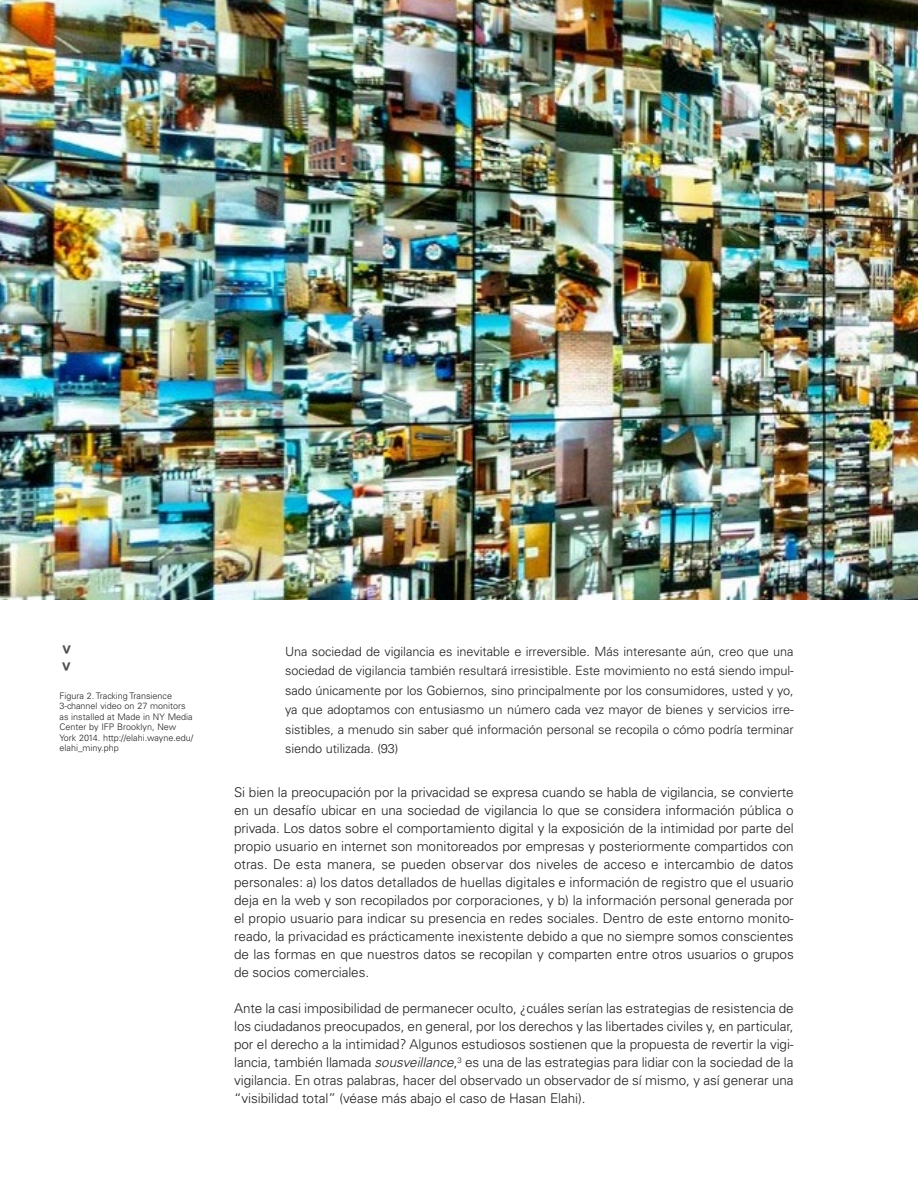
<style>
.page{position:relative;width:918px;height:1188px;background:#fff}
.page>*{position:absolute;margin:0;border:0;box-sizing:border-box;transform-origin:0 0}
.t1{font:300 13.5px/18px "Univers LT Std";letter-spacing:-.005em;color:#231f20;text-align:justify}
.t2{font:300 12.75px/19.5px "Univers LT Std";letter-spacing:-.005em;color:#231f20;text-align:justify}
.t3{font:300 9px/10.5px "Univers LT Std";color:#231f20}
.s1{font-style:italic}
</style>
<div class="page">
<img style="left:0;top:0;width:918px;height:599px">
<p class="t3" style="left:60px;top:690px;width:135px">Figura 2. Tracking Transience<br>3-channel video on 27 monitors as installed at Made in NY Media<br>Center by IFP Brooklyn, New<br>York 2014. http://elahi.wayne.edu/ elahi_miny.php</p>
<p class="t2" style="left:285px;top:641px;width:510px">Una sociedad de vigilancia es inevitable e irreversible. Más interesante aún, creo que una sociedad de vigilancia también resultará irresistible. Este movimiento no está siendo impul&shy;sado únicamente por los Gobiernos, sino principalmente por los consumidores, usted y yo, ya que adoptamos con entusiasmo un número cada vez mayor de bienes y servicios irre&shy;sistibles, a menudo sin saber qué información personal se recopila o cómo podría terminar siendo utilizada. (93)</p>
<p class="t1" style="left:234px;top:783px;width:561px">Si bien la preocupación por la privacidad se expresa cuando se habla de vigilancia, se convierte en un desafío ubicar en una sociedad de vigilancia lo que se considera información pública o privada. Los datos sobre el comportamiento digital y la exposición de la intimidad por parte del propio usuario en internet son monitoreados por empresas y posteriormente compartidos con otras. De esta manera, se pueden observar dos niveles de acceso e intercambio de datos personales: a) los datos detallados de huellas digitales e información de registro que el usuario deja en la web y son recopilados por corporaciones, y b) la información personal generada por el propio usuario para indicar su presencia en redes sociales. Dentro de este entorno monito&shy;reado, la privacidad es prácticamente inexistente debido a que no siempre somos conscientes de las formas en que nuestros datos se recopilan y comparten entre otros usuarios o grupos de socios comerciales.</p>
<p class="t1" style="left:234px;top:999px;width:561px">Ante la casi imposibilidad de permanecer oculto, ¿cuáles serían las estrategias de resistencia de los ciudadanos preocupados, en general, por los derechos y las libertades civiles y, en particular, por el derecho a la intimidad? Algunos estudiosos sostienen que la propuesta de revertir la vigi&shy;lancia, también llamada <span class="s1">sousveillance</span>,<sup>3</sup> es una de las estrategias para lidiar con la sociedad de la vigilancia. En otras palabras, hacer del observado un observador de sí mismo, y así generar una “visibilidad total” (véase más abajo el caso de Hasan Elahi).</p>
</div>
